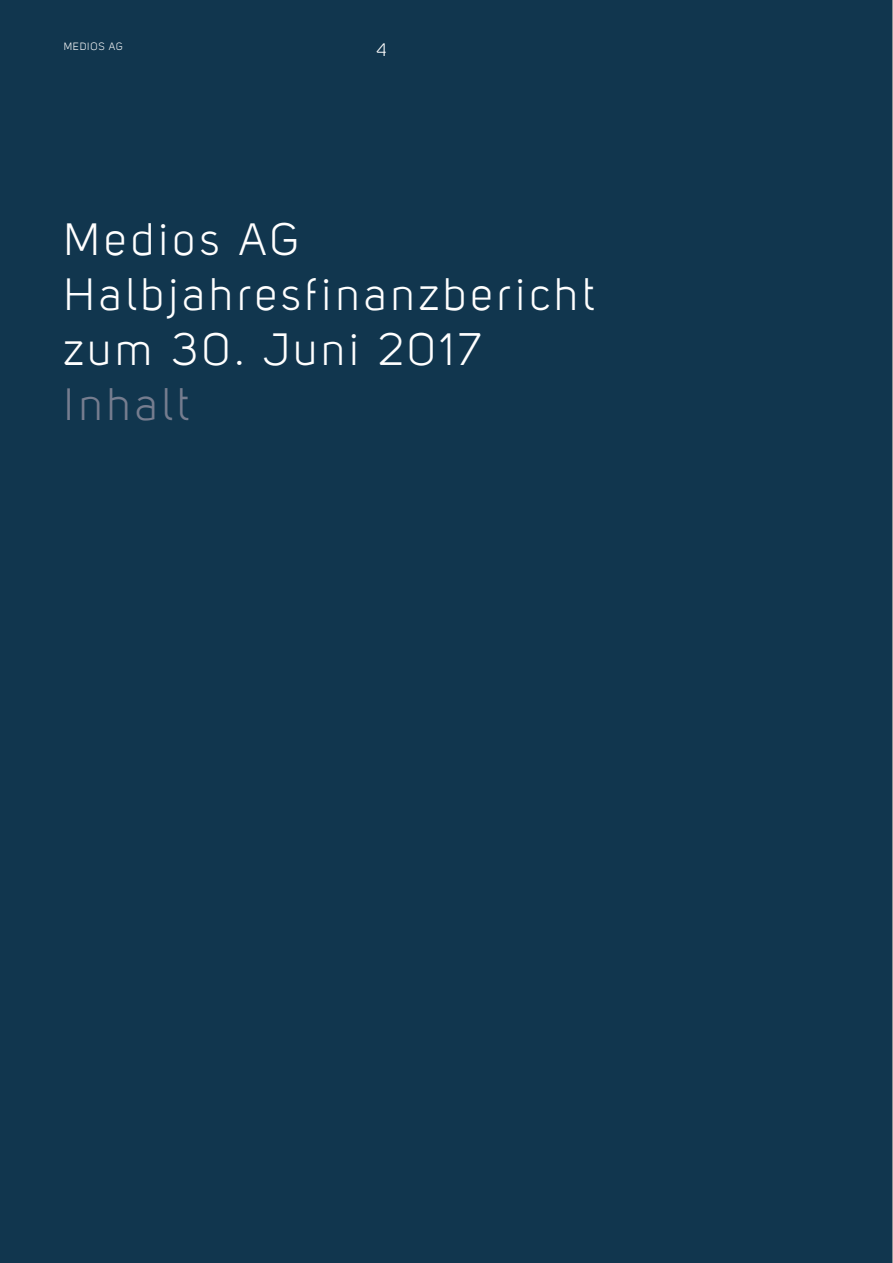
<style>
.page{position:relative;width:893px;height:1263px;background:#11364e}
.page>*{position:absolute;margin:0;border:0;box-sizing:border-box;transform-origin:0 0}
.t1{font:45px/55.1px "Uni Sans Book";letter-spacing:.1em;color:#fff}
.t2{font:45px "Uni Sans Book";letter-spacing:.1em;color:#767d8f}
.t3{font:18px "Uni Sans Book";color:#fff}
.t4{font:10.5px "Uni Sans Book";letter-spacing:.08em;color:#fff}
</style>
<div class="page">
<hr style="left:892px;top:0;width:1px;height:1263px;background:#fff">
<p class="t4" style="left:64px;top:41px;width:61px">MEDIOS AG</p>
<p class="t3" style="left:376px;top:40px;width:11px">4</p>
<p class="t1" style="left:64px;top:212px;width:532px">Medios AG<br>Halbjahresfinanzbericht zum 30. Juni 2017</p>
<p class="t2" style="left:64px;top:379px;width:127px">Inhalt</p>
</div>
